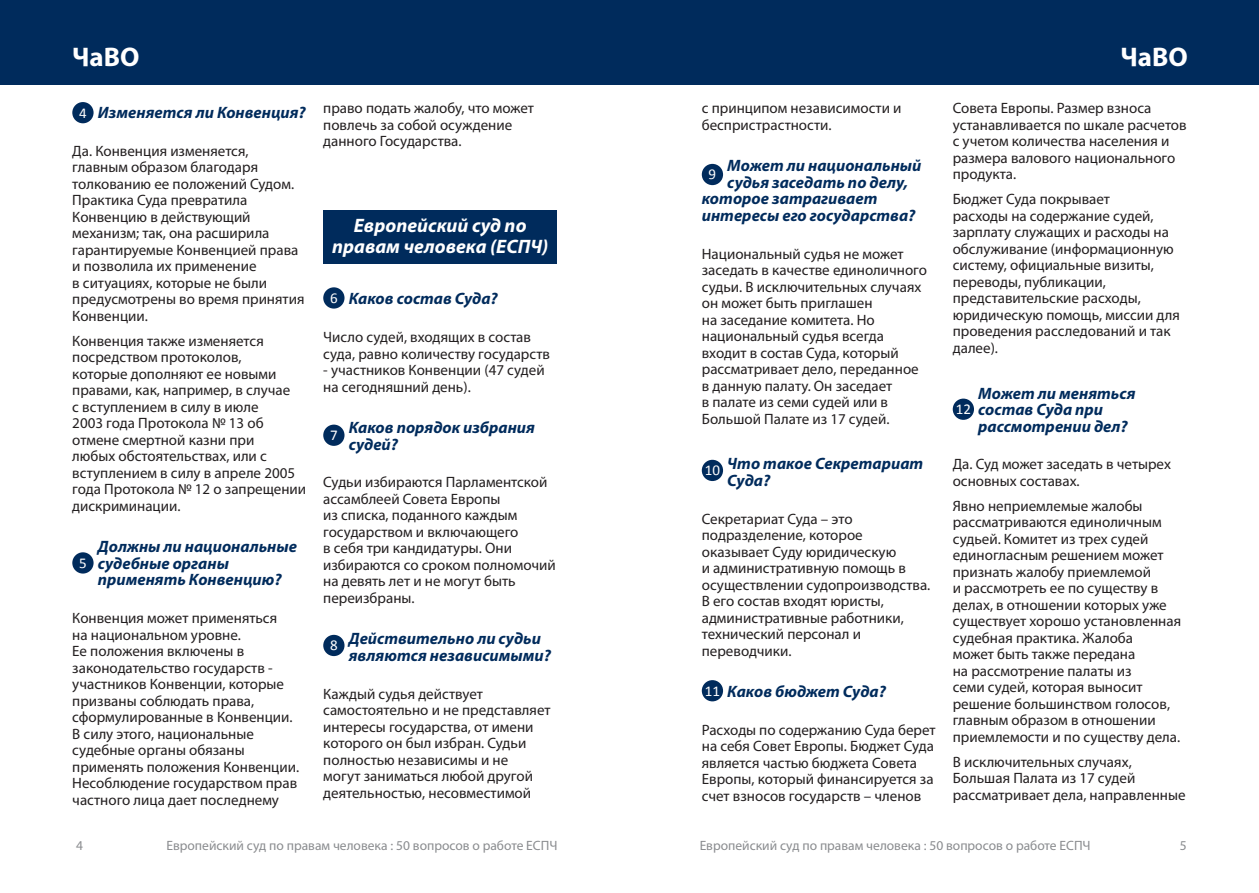
<style>
.page{position:relative;width:1259px;height:893px;background:#fff}
.page>*{position:absolute;margin:0;border:0;box-sizing:border-box;transform-origin:0 0}
.t1{font:700 27px "Myriad Pro";color:#fff}
.t2{font:italic 700 19.5px/21px "Myriad Pro";color:#fff;text-align:center}
.FAQ_-_Question{font:italic 700 16.5px/16.5px "Myriad Pro";color:#002b5c}
.FAQ_-_Texte{font:15px/16.5px "Myriad Pro";color:#231f20}
.t3{font:15px "Calibri";color:#fff}
.Textes_bas_de_page_g{font:13.5px "Myriad Pro";color:#8a8c8f}
.s1{font-family:"Calibri";font-weight:400;font-style:normal;font-size:15px;color:#fff}
</style>
<div class="page">
<div style="left:0;top:0;width:1259px;height:85px;background:#002b5c"></div>
<div style="left:72px;top:102px;width:22px;height:21px;background:#002b5c;border-radius:50%"></div>
<div style="left:72px;top:552px;width:22px;height:22px;background:#002b5c;border-radius:50%"></div>
<div style="left:323px;top:211px;width:234px;height:53px;background:#002b5c"></div>
<div style="left:323px;top:287px;width:21px;height:22px;background:#002b5c;border-radius:50%"></div>
<div style="left:323px;top:425px;width:21px;height:21px;background:#002b5c;border-radius:50%"></div>
<div style="left:323px;top:635px;width:21px;height:21px;background:#002b5c;border-radius:50%"></div>
<div style="left:702px;top:164px;width:21px;height:21px;background:#002b5c;border-radius:50%"></div>
<div style="left:702px;top:460px;width:21px;height:21px;background:#002b5c;border-radius:50%"></div>
<div style="left:702px;top:680px;width:21px;height:21px;background:#002b5c;border-radius:50%"></div>
<div style="left:952px;top:399px;width:22px;height:21px;background:#002b5c;border-radius:50%"></div>
<h1 class="t1" style="left:72px;top:39px;width:69px">ЧаВО</h1>
<h1 class="t1" style="left:1120px;top:39px;width:69px">ЧаВО</h1>
<p class="t3" style="left:79px;top:103px;width:9px">4</p>
<p class="FAQ_-_Question" style="left:98px;top:104px;width:209px">Изменяется ли Конвенция?</p>
<p class="FAQ_-_Texte" style="left:72px;top:142px;width:234px">Да. Конвенция изменяется, главным образом благодаря толкованию ее положений Судом.<br>Практика Суда превратила<br>Конвенцию в действующий механизм; так, она расширила гарантируемые Конвенцией права и позволила их применение<br>в ситуациях, которые не были предусмотрены во время принятия<br>Конвенции.</p>
<p class="FAQ_-_Texte" style="left:72px;top:332px;width:235px">Конвенция также изменяется посредством протоколов,<br>которые дополняют ее новыми правами, как, например, в случае<br>с вступлением в силу в июле<br>2003 года Протокола № 13 об отмене смертной казни при<br>любых обстоятельствах, или с вступлением в силу в апреле 2005 года Протокола № 12 о запрещении дискриминации.</p>
<p class="FAQ_-_Question" style="left:98px;top:538px;width:201px">Должны ли национальные судебные органы применять Конвенцию?</p>
<p class="FAQ_-_Texte" style="left:72px;top:610px;width:228px">Конвенция может применяться<br>на национальном уровне.<br>Ее положения включены в законодательство государств - участников Конвенции, которые призваны соблюдать права, сформулированные в Конвенции.<br>В силу этого, национальные судебные органы обязаны применять положения Конвенции.<br>Несоблюдение государством прав частного лица дает последнему</p>
<p class="t3" style="left:79px;top:553px;width:9px">5</p>
<p class="FAQ_-_Texte" style="left:323px;top:100px;width:212px">право подать жалобу, что может повлечь за собой осуждение данного Государства.</p>
<p class="t2" style="left:332px;top:215px;width:217px">Европейский суд по правам человека (ЕСПЧ)</p>
<p class="t3" style="left:330px;top:288px;width:9px">6</p>
<p class="FAQ_-_Question" style="left:349px;top:290px;width:150px">Каков состав Суда?</p>
<p class="FAQ_-_Texte" style="left:323px;top:329px;width:228px">Число судей, входящих в состав суда, равно количеству государств</p>
<p class="FAQ_-_Texte" style="left:323px;top:362px;width:223px">- участников Конвенции (47 судей на сегодняшний день).</p>
<p class="t3" style="left:330px;top:426px;width:9px">7</p>
<p class="FAQ_-_Question" style="left:349px;top:419px;width:188px">Каков порядок избрания судей?</p>
<p class="FAQ_-_Texte" style="left:323px;top:474px;width:234px">Судьи избираются Парламентской ассамблеей Совета Европы<br>из списка, поданного каждым государством и включающего<br>в себя три кандидатуры. Они избираются со сроком полномочий на девять лет и не могут быть переизбраны.</p>
<p class="t3" style="left:330px;top:636px;width:9px">8</p>
<p class="FAQ_-_Question" style="left:349px;top:630px;width:204px">Действительно ли судьи являются независимыми?</p>
<p class="FAQ_-_Texte" style="left:323px;top:685px;width:229px">Каждый судья действует самостоятельно и не представляет интересы государства, от имени которого он был избран. Судьи полностью независимы и не<br>могут заниматься любой другой деятельностью, несовместимой</p>
<p class="FAQ_-_Texte" style="left:702px;top:100px;width:201px">с принципом независимости и беспристрастности.</p>
<p class="t3" style="left:708px;top:165px;width:9px">9</p>
<p class="FAQ_-_Question" style="left:727px;top:157px;width:195px">Может ли национальный</p>
<p class="FAQ_-_Question" style="left:727px;top:173px;width:182px">судья заседать по делу,</p>
<p class="FAQ_-_Question" style="left:702px;top:190px;width:177px">которое затрагивает</p>
<p class="FAQ_-_Question" style="left:702px;top:206px;width:215px">интересы его государства?</p>
<p class="FAQ_-_Texte" style="left:702px;top:245px;width:227px">Национальный судья не может заседать в качестве единоличного судьи. В исключительных случаях он может быть приглашен<br>на заседание комитета. Но национальный судья всегда входит в состав Суда, который рассматривает дело, переданное в данную палату. Он заседает<br>в палате из семи судей или в<br>Большой Палате из 17 судей.</p>
<p class="t3" style="left:705px;top:461px;width:17px">10</p>
<p class="FAQ_-_Question" style="left:727px;top:455px;width:197px">Что такое Секретариат<br>Суда?</p>
<p class="FAQ_-_Texte" style="left:702px;top:510px;width:230px">Секретариат Суда – это подразделение, которое оказывает Суду юридическую<br>и административную помощь в осуществлении судопроизводства.<br>В его состав входят юристы, административные работники, технический персонал и переводчики.</p>
<p class="FAQ_-_Question" style="left:705px;top:683px;width:183px"><span class="s1">11</span> Каков бюджет Суда?</p>
<p class="FAQ_-_Texte" style="left:702px;top:721px;width:235px">Расходы по содержанию Суда берет на себя Совет Европы. Бюджет Суда является частью бюджета Совета Европы, который финансируется за счет взносов государств – членов</p>
<p class="FAQ_-_Texte" style="left:952px;top:100px;width:235px">Совета Европы. Размер взноса устанавливается по шкале расчетов с учетом количества населения и размера валового национального продукта.</p>
<p class="FAQ_-_Texte" style="left:952px;top:191px;width:228px">Бюджет Суда покрывает<br>расходы на содержание судей, зарплату служащих и расходы на обслуживание (информационную систему, официальные визиты, переводы, публикации, представительские расходы, юридическую помощь, миссии для проведения расследований и так далее).</p>
<p class="FAQ_-_Question" style="left:978px;top:384px;width:159px">Может ли меняться</p>
<p class="FAQ_-_Question" style="left:955px;top:401px;width:149px"><span class="s1">12</span> состав Суда при</p>
<p class="FAQ_-_Question" style="left:978px;top:417px;width:151px">рассмотрении дел?</p>
<p class="FAQ_-_Texte" style="left:952px;top:456px;width:220px">Да. Суд может заседать в четырех основных составах.</p>
<p class="FAQ_-_Texte" style="left:952px;top:497px;width:230px">Явно неприемлемые жалобы рассматриваются единоличным судьей. Комитет из трех судей единогласным решением может признать жалобу приемлемой<br>и рассмотреть ее по существу в делах, в отношении которых уже существует хорошо установленная судебная практика. Жалоба<br>может быть также передана<br>на рассмотрение палаты из<br>семи судей, которая выносит решение большинством голосов, главным образом в отношении приемлемости и по существу дела.</p>
<p class="FAQ_-_Texte" style="left:952px;top:753px;width:234px">В исключительных случаях,<br>Большая Палата из 17 судей рассматривает дела, направленные</p>
<p class="Textes_bas_de_page_g" style="left:76px;top:837px;width:8px">4</p>
<p class="Textes_bas_de_page_g" style="left:166px;top:837px;width:392px">Европейский суд по правам человека : 50 вопросов о работе ЕСПЧ</p>
<p class="Textes_bas_de_page_g" style="left:699px;top:837px;width:392px">Европейский суд по правам человека : 50 вопросов о работе ЕСПЧ</p>
<p class="Textes_bas_de_page_g" style="left:1179px;top:837px;width:8px">5</p>
</div>
